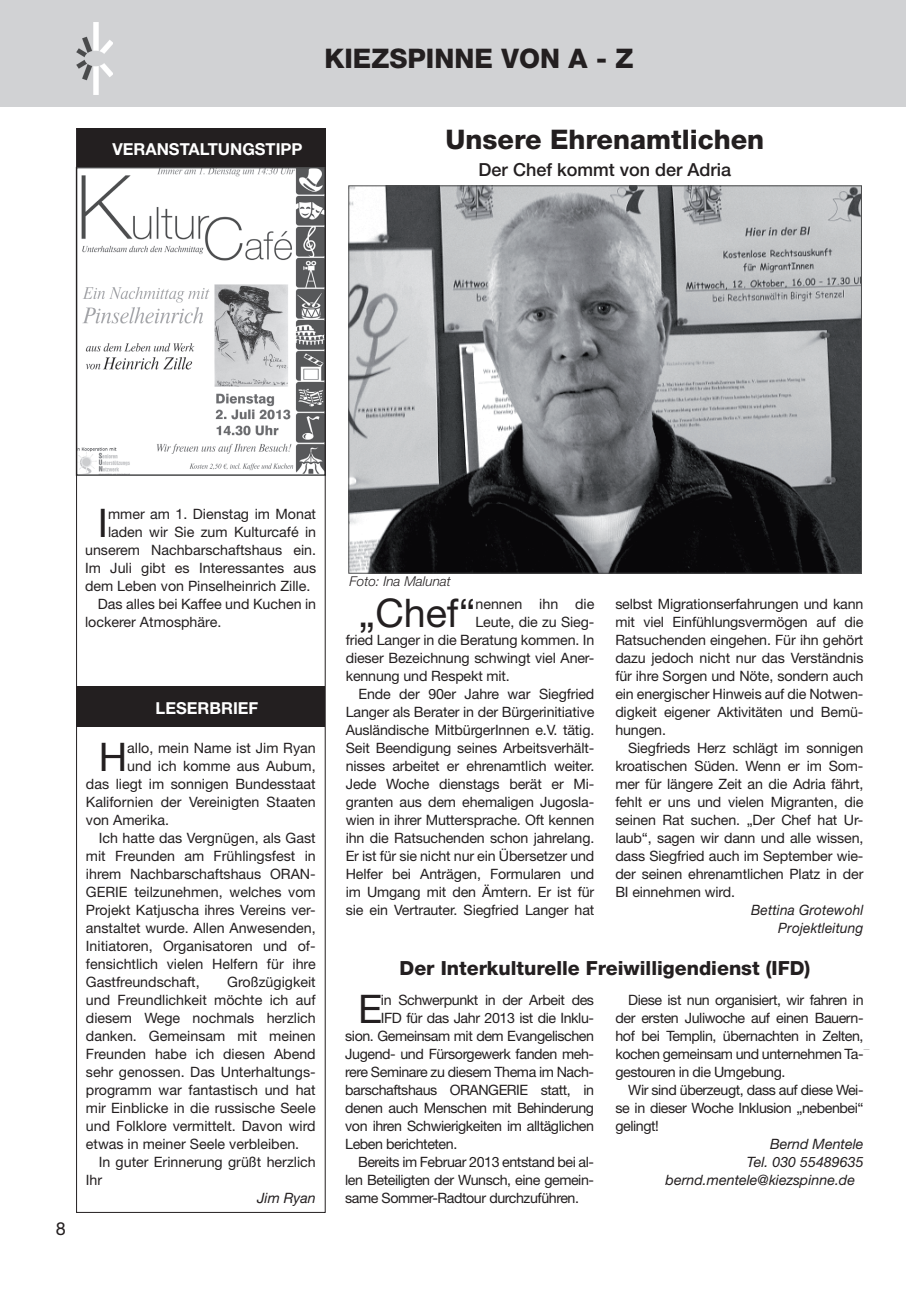
<style>
.page{position:relative;width:906px;height:1289px;background:#fff}
.page>*{position:absolute;margin:0;border:0;box-sizing:border-box;transform-origin:0 0}
.t1{font:39.45px "Helvetica Neue";color:#231f20}
.t2{font:800 27px "Helvetica Neue";color:#231f20}
.t3{font:800 19.5px "Helvetica Neue";color:#231f20}
.t4{font:500 18px "Helvetica Neue";color:#231f20}
.t5{font:18px "Helvetica Neue";color:#231f20}
.t6{font:700 16.5px "Helvetica Neue";color:#fff}
.t7{font:14.25px/18px "Helvetica Neue";letter-spacing:-.01em;color:#231f20;text-align:justify}
.t8{font:14.25px "Helvetica Neue";letter-spacing:-.03em;color:#231f20}
.t9{font:italic 14.25px "Helvetica Neue";color:#231f20}
.t10{font:italic 14.25px/18px "Helvetica Neue";color:#231f20;text-align:right;scale:.96 1}
.t11{font:italic 300 13.5px "Helvetica Neue";color:#231f20}
</style>
<div class="page">
<div style="left:0;top:0;width:906px;height:106px;background:#d1d2d4"></div>
<img style="left:77px;top:22px;width:36px;height:73px">
<img style="left:350px;top:188px;width:509px;height:383px">
<div style="left:77px;top:686px;width:248px;height:40px;background:#231f20"></div>
<img style="left:79px;top:170px;width:244px;height:303px">
<div style="left:76px;top:167px;width:250px;height:309px;border:2px solid #4b4c4d"></div>
<div style="left:77px;top:128px;width:248px;height:39px;background:#231f20"></div>
<h2 class="t2" style="left:324px;top:43px;width:311px">KIEZSPINNE VON A - Z</h2>
<p class="t6" style="left:112px;top:139px;width:192px">VERANSTALTUNGSTIPP</p>
<h2 class="t2" style="left:445px;top:123px;width:320px">Unsere Ehrenamtlichen</h2>
<p class="t4" style="left:478px;top:159px;width:254px">Der Chef kommt von der Adria</p>
<h1 class="t1" style="left:98px;top:499px;width:12px">I</h1>
<p class="t7" style="left:108px;top:504px;width:210px">mmer am 1. Dienstag im Monat</p>
<p class="t7" style="left:108px;top:522px;width:210px">laden wir Sie zum Kulturcafé in</p>
<p class="t7" style="left:85px;top:540px;width:233px">unserem Nachbarschaftshaus ein.</p>
<p class="t7" style="left:85px;top:558px;width:233px">Im Juli gibt es Interessantes aus</p>
<p class="t7" style="left:85px;top:576px;width:227px">dem Leben von Pinselheinrich Zille.</p>
<p class="t7" style="left:98px;top:594px;width:220px">Das alles bei Kaffee und Kuchen in</p>
<p class="t7" style="left:85px;top:612px;width:138px">lockerer Atmosphäre.</p>
<p class="t5" style="left:56px;top:1217px;width:12px">8</p>
<p class="t6" style="left:156px;top:697px;width:104px">LESERBRIEF</p>
<h1 class="t1" style="left:99px;top:733px;width:30px">H</h1>
<p class="t7" style="left:127px;top:738px;width:190px">allo, mein Name ist Jim Ryan</p>
<p class="t7" style="left:127px;top:756px;width:190px">und ich komme aus Aubum,</p>
<p class="t7" style="left:86px;top:774px;width:231px">das liegt im sonnigen Bundesstaat</p>
<p class="t7" style="left:86px;top:792px;width:231px">Kalifornien der Vereinigten Staaten</p>
<p class="t7" style="left:86px;top:810px;width:85px">von Amerika.</p>
<p class="t7" style="left:99px;top:828px;width:218px">Ich hatte das Vergnügen, als Gast</p>
<p class="t7" style="left:86px;top:846px;width:231px">mit Freunden am Frühlingsfest in</p>
<p class="t7" style="left:86px;top:864px;width:231px">ihrem Nachbarschaftshaus ORAN-</p>
<p class="t7" style="left:86px;top:882px;width:231px">GERIE teilzunehmen, welches vom</p>
<p class="t7" style="left:86px;top:900px;width:231px">Projekt Katjuscha ihres Vereins ver-</p>
<p class="t7" style="left:86px;top:918px;width:231px">anstaltet wurde. Allen Anwesenden,</p>
<p class="t7" style="left:86px;top:936px;width:231px">Initiatoren, Organisatoren und of-</p>
<p class="t7" style="left:86px;top:954px;width:231px">fensichtlich vielen Helfern für ihre</p>
<p class="t7" style="left:86px;top:972px;width:115px">Gastfreundschaft,</p>
<p class="t7" style="left:86px;top:972px;width:231px;text-indent:141px">Großzügigkeit und Freundlichkeit möchte ich auf diesem Wege nochmals herzlich danken. Gemeinsam mit meinen Freunden habe ich diesen Abend sehr genossen. Das Unterhaltungs&shy;programm war fantastisch und hat mir Einblicke in die russische Seele und Folklore vermittelt. Davon wird etwas in meiner Seele verbleiben.</p>
<p class="t7" style="left:86px;top:1152px;width:231px;text-indent:13px">In guter Erinnerung grüßt herzlich<br>Ihr</p>
<p class="t9" style="left:257px;top:1189px;width:60px">Jim Ryan</p>
<p class="t11" style="left:349px;top:573px;width:103px">Foto: Ina Malunat</p>
<h1 class="t1" style="left:358px;top:589px;width:118px">„Chef“</h1>
<p class="t7" style="left:475px;top:594px;width:120px">nennen ihn die</p>
<p class="t7" style="left:475px;top:612px;width:120px">Leute, die zu Sieg-</p>
<p class="t7" style="left:346px;top:630px;width:250px">fried Langer in die Beratung kommen. In</p>
<p class="t7" style="left:346px;top:648px;width:250px">dieser Bezeichnung schwingt viel Aner-</p>
<p class="t7" style="left:346px;top:666px;width:166px">kennung und Respekt mit.</p>
<p class="t7" style="left:358px;top:684px;width:237px">Ende der 90er Jahre war Siegfried</p>
<p class="t7" style="left:346px;top:702px;width:250px">Langer als Berater in der Bürgerinitiative</p>
<p class="t7" style="left:346px;top:720px;width:250px">Ausländische MitbürgerInnen e.V. tätig.</p>
<p class="t7" style="left:346px;top:738px;width:250px">Seit Beendigung seines Arbeitsverhält-</p>
<p class="t7" style="left:346px;top:756px;width:250px">nisses arbeitet er ehrenamtlich weiter.</p>
<p class="t7" style="left:346px;top:774px;width:250px">Jede Woche dienstags berät er Mi-</p>
<p class="t7" style="left:346px;top:792px;width:250px">granten aus dem ehemaligen Jugosla-</p>
<p class="t7" style="left:346px;top:810px;width:250px">wien in ihrer Muttersprache. Oft kennen</p>
<p class="t7" style="left:346px;top:828px;width:250px">ihn die Ratsuchenden schon jahrelang.</p>
<p class="t7" style="left:346px;top:846px;width:250px">Er ist für sie nicht nur ein Übersetzer und</p>
<p class="t7" style="left:346px;top:864px;width:250px">Helfer bei Anträgen, Formularen und</p>
<p class="t7" style="left:346px;top:882px;width:250px">im Umgang mit den Ämtern. Er ist für</p>
<p class="t7" style="left:346px;top:900px;width:250px">sie ein Vertrauter. Siegfried Langer hat</p>
<p class="t7" style="left:615px;top:594px;width:250px">selbst Migrationserfahrungen und kann mit viel Einfühlungsvermögen auf die Ratsuchenden eingehen. Für ihn gehört dazu jedoch nicht nur das Verständnis für ihre Sorgen und Nöte, sondern auch ein energischer Hinweis auf die Notwen&shy;digkeit eigener Aktivitäten und Bemü&shy;hungen.</p>
<p class="t7" style="left:615px;top:738px;width:250px;text-indent:13px">Siegfrieds Herz schlägt im sonnigen kroatischen Süden. Wenn er im Som&shy;mer für längere Zeit an die Adria fährt, fehlt er uns und vielen Migranten, die seinen Rat suchen. „Der Chef hat Ur&shy;laub“, sagen wir dann und alle wissen, dass Siegfried auch im September wie&shy;der seinen ehrenamtlichen Platz in der BI einnehmen wird.</p>
<p class="t10" style="left:751px;top:900px;width:119px">Bettina Grotewohl<br>Projektleitung</p>
<h3 class="t3" style="left:399px;top:956px;width:412px">Der Interkulturelle Freiwilligendienst (IFD)</h3>
<h1 class="t1" style="left:358px;top:985px;width:26px">E</h1>
<p class="t8" style="left:381px;top:991px;width:215px">in Schwerpunkt in der Arbeit des</p>
<p class="t8" style="left:381px;top:1009px;width:215px">IFD für das Jahr 2013 ist die Inklu-</p>
<p class="t8" style="left:345px;top:1027px;width:250px">sion. Gemeinsam mit dem Evangelischen</p>
<p class="t8" style="left:345px;top:1045px;width:250px">Jugend- und Fürsorgewerk fanden meh-</p>
<p class="t8" style="left:345px;top:1063px;width:250px">rere Seminare zu diesem Thema im Nach-</p>
<p class="t8" style="left:345px;top:1081px;width:250px">barschaftshaus ORANGERIE statt, in</p>
<p class="t8" style="left:345px;top:1099px;width:250px">denen auch Menschen mit Behinderung</p>
<p class="t8" style="left:345px;top:1117px;width:250px">von ihren Schwierigkeiten im alltäglichen</p>
<p class="t8" style="left:345px;top:1135px;width:114px">Leben berichteten.</p>
<p class="t8" style="left:358px;top:1153px;width:237px">Bereits im Februar 2013 entstand bei al-</p>
<p class="t8" style="left:345px;top:1171px;width:250px">len Beteiligten der Wunsch, eine gemein-</p>
<p class="t8" style="left:345px;top:1189px;width:235px">same Sommer-Radtour durchzuführen.</p>
<p class="t7" style="left:615px;top:990px;width:250px;text-indent:13px">Diese ist nun organisiert, wir fahren in der ersten Juliwoche auf einen Bauern&shy;hof bei Templin, übernachten in Zelten, kochen gemeinsam und unternehmen Ta&shy;gestouren in die Umgebung.</p>
<p class="t7" style="left:615px;top:1080px;width:250px;text-indent:13px">Wir sind überzeugt, dass auf diese Wei&shy;se in dieser Woche Inklusion „nebenbei“ gelingt!</p>
<p class="t9" style="left:770px;top:1135px;width:95px">Bernd Mentele</p>
<p class="t9" style="left:747px;top:1153px;width:118px">Tel. 030 55489635</p>
<p class="t9" style="left:665px;top:1171px;width:191px">bernd.mentele@kiezspinne.de</p>
</div>
